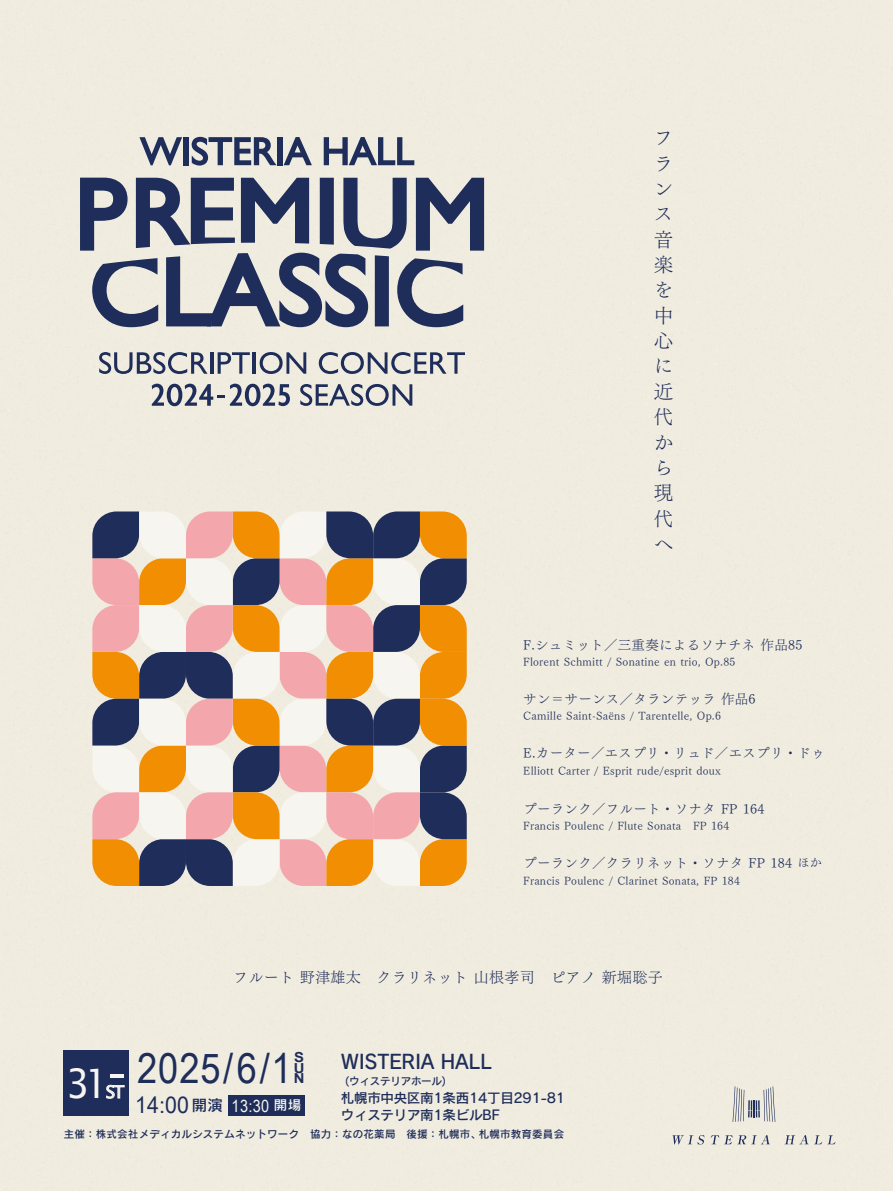
<style>
.page{position:relative;width:893px;height:1191px;background:#f0ece0}
.page>*{position:absolute;margin:0;border:0;box-sizing:border-box;transform-origin:0 0}
.t1{font:41.25px "Arial Narrow";color:#1e2d59;scale:1.07 1}
.t2{font:40.8px "Lucida Sans Unicode";color:#f7f5ef;scale:.93 1}
.t3{font:22.65px "Arial Narrow";color:#1e2d59;scale:1.15 1}
.t4{font:19.5px/25.3px "Tsuku Min Pr 6 N L";color:#1e2d59}
.t5{font:19.5px "Rodin Pro N DB";letter-spacing:-.02em;color:#1e2d59}
.t6{font:17.25px "Lucida Sans Unicode";color:#f7f5ef}
.t7{font:16.8px "Arial Narrow";color:#f7f5ef;scale:1.06 1}
.t8{font:15px "Tsuku Min Pr 6 N L";letter-spacing:.02em;color:#1e2d59}
.t9{font:700 13.8px/10.8px "Arial";color:#1e2d59;text-align:justify;scale:1.07 1}
.t10{font:13.5px "Tsuku Min Pr 6 N L";letter-spacing:.02em;color:#1e2d59}
.t11{font:13.5px/16.6px "Rodin Pro N DB";letter-spacing:-.02em;color:#1e2d59}
.t12{font:11.25px "Tsuku Min Pr 6 N L";letter-spacing:.02em;color:#1e2d59}
.t13{font:10.5px "Rodin Pro N DB";letter-spacing:.02em;color:#1e2d59}
.t14{font:10.5px "Rodin Pro N DB";letter-spacing:-.02em;color:#1e2d59}
.s1{font-size:12px}
.s2{font-family:"Rodin Pro N DB";font-size:15.45px}
.s3{font-family:"Rodin Pro N DB";font-size:13.5px}
</style>
<div class="page">
<div style="left:64px;top:1050px;width:65px;height:65px;background:#1e2d59"></div>
<div style="left:228px;top:1095px;width:76px;height:20px;background:#1e2d59"></div>
<svg style="left:106px;top:1084px;width:19px;height:15px"></svg>
<svg style="left:110px;top:1074px;width:13px;height:3px"></svg>
<svg style="left:672px;top:1135px;width:32px;height:9px"></svg>
<svg style="left:711px;top:1135px;width:59px;height:9px"></svg>
<svg style="left:784px;top:1135px;width:24px;height:9px"></svg>
<svg style="left:814px;top:1135px;width:21px;height:9px"></svg>
<svg style="left:733px;top:1086px;width:42px;height:36px;background:#c2c3c2"></svg>
<svg style="left:92px;top:511px;width:375px;height:375px"></svg>
<svg style="left:99px;top:352px;width:109px;height:22px;background:#a3a6ae"></svg>
<hr style="left:210px;top:352px;width:3px;height:22px;background:#1e2d59">
<svg style="left:218px;top:352px;width:32px;height:22px"></svg>
<hr style="left:253px;top:352px;width:3px;height:22px;background:#1e2d59">
<svg style="left:260px;top:352px;width:46px;height:22px"></svg>
<svg style="left:319px;top:352px;width:146px;height:22px;background:#aaacb3"></svg>
<svg style="left:300px;top:384px;width:112px;height:22px;background:#a3a6ae"></svg>
<svg style="left:152px;top:384px;width:138px;height:22px;background:#9da1aa"></svg>
<svg style="left:139px;top:137px;width:43px;height:28px"></svg>
<div style="left:183px;top:137px;width:6px;height:28px;background:#1e2d59"></div>
<svg style="left:192px;top:137px;width:85px;height:28px;background:#898e9e"></svg>
<div style="left:277px;top:137px;width:6px;height:28px;background:#1e2d59"></div>
<svg style="left:284px;top:137px;width:28px;height:28px"></svg>
<svg style="left:324px;top:137px;width:90px;height:28px;background:#9599a5"></svg>
<svg style="left:80px;top:178px;width:404px;height:149px;background:#9195a2"></svg>
<h3 class="t4" style="left:654px;top:123px;width:21px">フランス音楽を中心に近代から現代へ</h3>
<p class="t10" style="left:523px;top:632px;width:281px">F.シュミット／三重奏によるソナチネ 作品85</p>
<p class="t12" style="left:523px;top:652px;width:214px">Florent Schmitt / Sonatine en trio, Op.85</p>
<p class="t10" style="left:523px;top:686px;width:234px">サン＝サーンス／タランテッラ 作品6</p>
<p class="t12" style="left:523px;top:706px;width:199px">Camille Saint-Saëns / Tarentelle, Op.6</p>
<p class="t10" style="left:523px;top:741px;width:303px">E.カーター／エスプリ・リュド／エスプリ・ドゥ</p>
<p class="t12" style="left:523px;top:760px;width:199px">Elliott Carter / Esprit rude/esprit doux</p>
<p class="t10" style="left:523px;top:796px;width:243px">プーランク／フルート・ソナタ FP 164</p>
<p class="t12" style="left:523px;top:815px;width:208px">Francis Poulenc / Flute Sonata　FP 164</p>
<p class="t10" style="left:523px;top:851px;width:300px">プーランク／クラリネット・ソナタ FP 184 <span class="s1">ほか</span></p>
<p class="t12" style="left:523px;top:870px;width:218px">Francis Poulenc / Clarinet Sonata, FP 184</p>
<h3 class="t8" style="left:233px;top:963px;width:431px">フルート 野津雄太　クラリネット 山根孝司　ピアノ 新堀聡子</h3>
<h1 class="t1" style="left:137px;top:1038px;width:146px">2025/6/1</h1>
<p class="t9" style="left:294px;top:1051px;width:12px">S U N</p>
<h3 class="t3" style="left:135px;top:1088px;width:78px">14:00 <span class="s2">開演</span></h3>
<h3 class="t5" style="left:341px;top:1048px;width:153px">WISTERIA HALL</h3>
<p class="t14" style="left:345px;top:1074px;width:102px">(ウィステリアホール)</p>
<p class="t11" style="left:341px;top:1088px;width:226px">札幌市中央区南1条西14丁目291-81ウィステリア南1条ビルBF</p>
<h2 class="t2" style="left:66px;top:1051px;width:47px">31</h2>
<h3 class="t6" style="left:106px;top:1078px;width:20px">ST</h3>
<h3 class="t7" style="left:232px;top:1093px;width:67px">13:30 <span class="s3">開場</span></h3>
<p class="t13" style="left:64px;top:1127px;width:502px">主催：株式会社メディカルシステムネットワーク　協力：なの花薬局　後援：札幌市、札幌市教育委員会</p>
</div>
